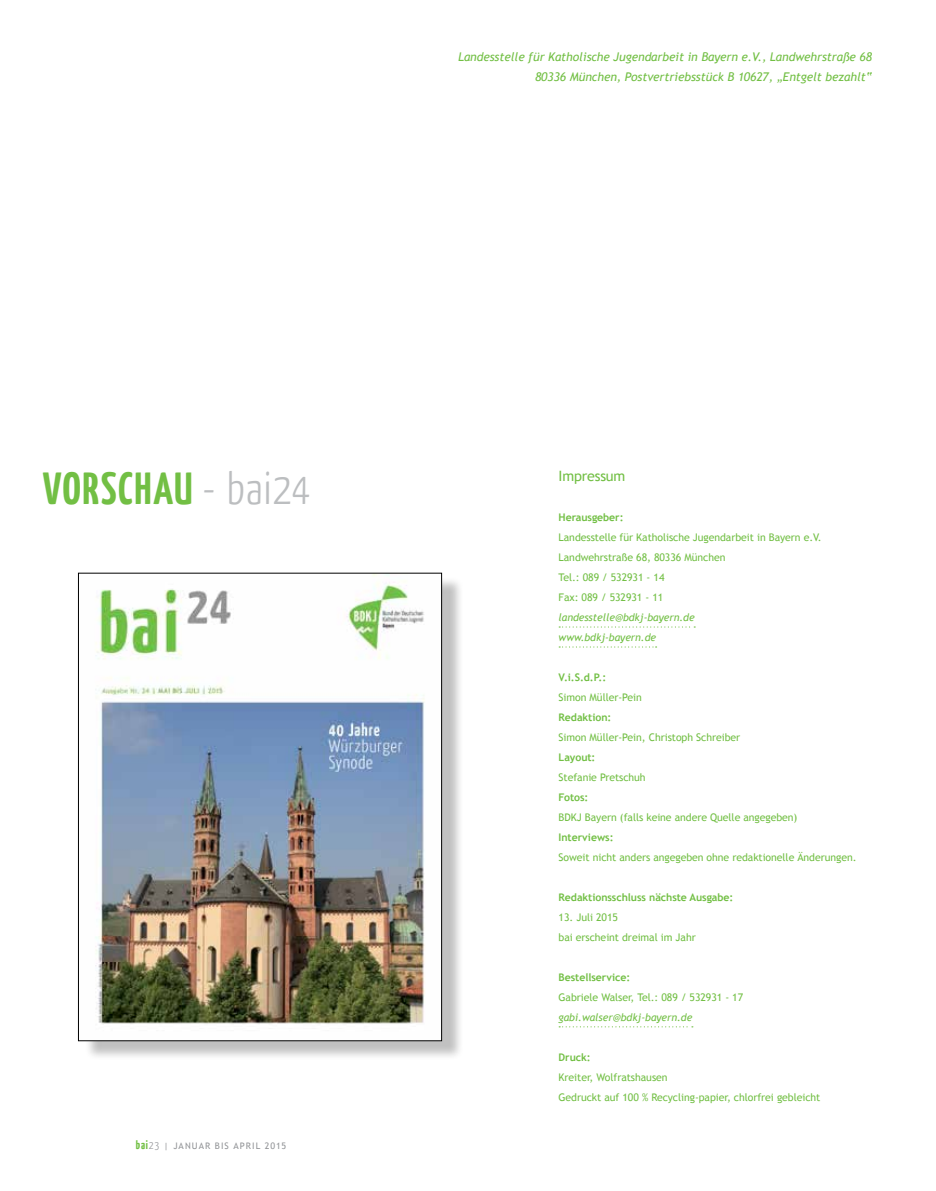
<style>
.page{position:relative;width:936px;height:1191px;background:#fff}
.page>*{position:absolute;margin:0;border:0;box-sizing:border-box;transform-origin:0 0}
.t1{font:700 45px "BDKJ";letter-spacing:.025em;color:#72bf44}
.t2{font:14.25px "Trebuchet MS";letter-spacing:-.01em;color:#72bf44}
.t3{font:italic 12px/20px "Trebuchet MS";letter-spacing:-.005em;color:#72bf44;text-align:right}
.t4{font:10.5px/20px "Trebuchet MS";letter-spacing:-.005em;color:#72bf44}
.t5{font:700 10.5px "Trebuchet MS";letter-spacing:-.005em;color:#72bf44}
.t6{font:italic 10.5px/20px "Trebuchet MS";letter-spacing:-.005em;color:#72bf44}
.t7{font:9px "Trebuchet MS";letter-spacing:.115em;color:#939598}
.s1{font-weight:300;color:#bcbec0}
.s2{font-family:"BDKJ";font-weight:700;font-size:12px;color:#72bf44}
.s3{font-family:"BDKJ";font-weight:300;font-size:11.25px}
</style>
<div class="page">
<svg style="left:559px;top:626px;width:136px;height:1px"></svg>
<svg style="left:559px;top:646px;width:97px;height:1px"></svg>
<svg style="left:559px;top:1026px;width:133px;height:1px"></svg>
<div style="left:85px;top:576px;width:379px;height:484px;background:#000;opacity:.25"></div>
<img style="left:85px;top:575px;width:354px;height:463px">
<p class="t3" style="left:458px;top:47px;width:415px">Landesstelle für Katholische Jugendarbeit in Bayern e.V., Landwehrstraße 68<br>80336 München, Postvertriebsstück B 10627, „Entgelt bezahlt“</p>
<h1 class="t1" style="left:43px;top:458px;width:270px">VORSCHAU <span class="s1">- bai24</span></h1>
<p class="t7" style="left:136px;top:1140px;width:152px"><span class="s2">bai</span><span class="s3">23</span> | JANUAR BIS APRIL 2015</p>
<h2 class="t2" style="left:558px;top:468px;width:68px">Impressum</h2>
<p class="t5" style="left:558px;top:511px;width:66px">Herausgeber:</p>
<p class="t4" style="left:558px;top:527px;width:264px">Landesstelle für Katholische Jugendarbeit in Bayern e.V.<br>Landwehrstraße 68, 80336 München<br>Tel.: 089 / 532931 - 14<br>Fax: 089 / 532931 - 11</p>
<p class="t6" style="left:558px;top:607px;width:138px">landesstelle@bdkj-bayern.de www.bdkj-bayern.de</p>
<p class="t5" style="left:558px;top:670px;width:49px">V.i.S.d.P.:</p>
<p class="t4" style="left:558px;top:687px;width:85px">Simon Müller-Pein</p>
<p class="t5" style="left:558px;top:710px;width:54px">Redaktion:</p>
<p class="t4" style="left:558px;top:727px;width:183px">Simon Müller-Pein, Christoph Schreiber</p>
<p class="t5" style="left:558px;top:750px;width:38px">Layout:</p>
<p class="t4" style="left:558px;top:767px;width:89px">Stefanie Pretschuh</p>
<p class="t5" style="left:558px;top:790px;width:31px">Fotos:</p>
<p class="t4" style="left:558px;top:807px;width:240px">BDKJ Bayern (falls keine andere Quelle angegeben)</p>
<p class="t5" style="left:558px;top:830px;width:56px">Interviews:</p>
<p class="t4" style="left:558px;top:847px;width:299px">Soweit nicht anders angegeben ohne redaktionelle Änderungen.</p>
<p class="t5" style="left:558px;top:890px;width:176px">Redaktionsschluss nächste Ausgabe:</p>
<p class="t4" style="left:558px;top:907px;width:139px">13. Juli 2015<br>bai erscheint dreimal im Jahr</p>
<p class="t5" style="left:558px;top:970px;width:73px">Bestellservice:</p>
<p class="t4" style="left:558px;top:987px;width:186px">Gabriele Walser, Tel.: 089 / 532931 - 17</p>
<p class="t6" style="left:558px;top:1007px;width:135px">gabi.walser@bdkj-bayern.de</p>
<p class="t5" style="left:558px;top:1050px;width:34px">Druck:</p>
<p class="t4" style="left:558px;top:1067px;width:263px">Kreiter, Wolfratshausen<br>Gedruckt auf 100 % Recycling-papier, chlorfrei gebleicht</p>
</div>
